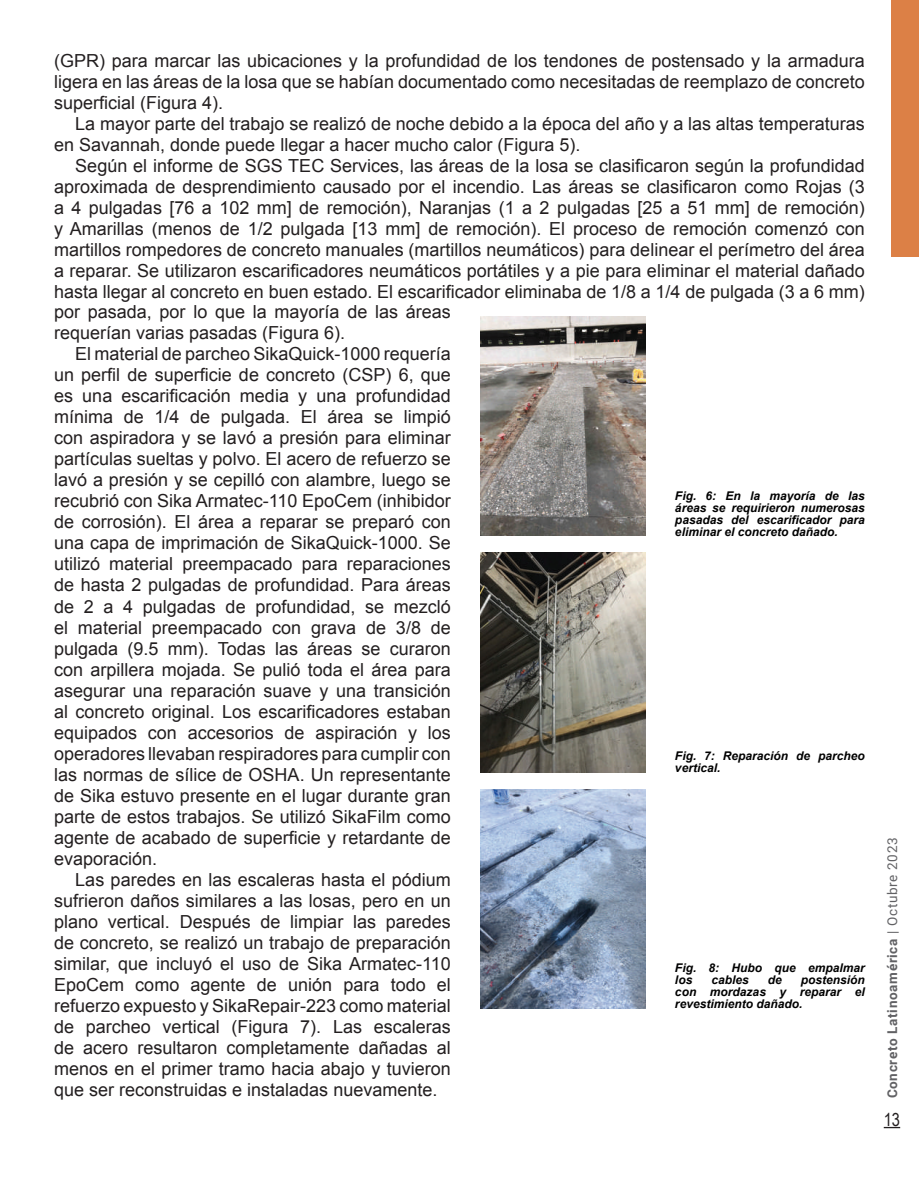
<style>
.page{position:relative;width:919px;height:1187px;background:#fff}
.page>*{position:absolute;margin:0;border:0;box-sizing:border-box;transform-origin:0 0}
.t1{font:18px/21px "Arial";color:#231f20;text-align:justify}
.t2{font:18px "Arial Narrow";color:#231f20}
.t3{font:700 13.5px "Roboto";letter-spacing:.05em;color:#616164}
.t4{font:italic 700 12px/12px "Arial";color:#000001;text-align:justify}
.s1{font-weight:400}
</style>
<div class="page">
<svg style="left:883px;top:1126px;width:17px;height:2px"></svg>
<img style="left:480px;top:317px;width:165px;height:219px">
<img style="left:480px;top:553px;width:165px;height:219px">
<img style="left:480px;top:789px;width:165px;height:219px">
<div style="left:891px;top:0;width:27px;height:256px;background:#dc8046"></div>
<p class="t1" style="left:54px;top:50px;width:812px">(GPR) para marcar las ubicaciones y la profundidad de los tendones de postensado y la armadura ligera en las áreas de la losa que se habían documentado como necesitadas de reemplazo de concreto superficial (Figura 4).</p>
<p class="t1" style="left:54px;top:113px;width:812px;text-indent:21px">La mayor parte del trabajo se realizó de noche debido a la época del año y a las altas temperaturas en Savannah, donde puede llegar a hacer mucho calor (Figura 5).</p>
<p class="t1" style="left:75px;top:155px;width:791px">Según el informe de SGS TEC Services, las áreas de la losa se clasificaron según la profundidad</p>
<p class="t1" style="left:54px;top:176px;width:812px">aproximada de desprendimiento causado por el incendio. Las áreas se clasificaron como Rojas (3</p>
<p class="t1" style="left:54px;top:197px;width:812px">a 4 pulgadas [76 a 102 mm] de remoción), Naranjas (1 a 2 pulgadas [25 a 51 mm] de remoción)</p>
<p class="t1" style="left:54px;top:218px;width:812px">y Amarillas (menos de 1/2 pulgada [13 mm] de remoción). El proceso de remoción comenzó con</p>
<p class="t1" style="left:54px;top:239px;width:812px">martillos rompedores de concreto manuales (martillos neumáticos) para delinear el perímetro del área</p>
<p class="t1" style="left:54px;top:260px;width:812px">a reparar. Se utilizaron escarificadores neumáticos portátiles y a pie para eliminar el material dañado</p>
<p class="t1" style="left:54px;top:281px;width:812px">hasta llegar al concreto en buen estado. El escarificador eliminaba de 1/8 a 1/4 de pulgada (3 a 6 mm)</p>
<p class="t1" style="left:54px;top:302px;width:398px">por pasada, por lo que la mayoría de las áreas</p>
<p class="t1" style="left:54px;top:323px;width:293px">requerían varias pasadas (Figura 6).</p>
<p class="t1" style="left:75px;top:344px;width:377px">El material de parcheo SikaQuick-1000 requería</p>
<p class="t1" style="left:54px;top:365px;width:398px">un perfil de superficie de concreto (CSP) 6, que</p>
<p class="t1" style="left:54px;top:386px;width:398px">es una escarificación media y una profundidad</p>
<p class="t1" style="left:54px;top:407px;width:398px">mínima de 1/4 de pulgada. El área se limpió</p>
<p class="t1" style="left:54px;top:428px;width:398px">con aspiradora y se lavó a presión para eliminar</p>
<p class="t1" style="left:54px;top:449px;width:398px">partículas sueltas y polvo. El acero de refuerzo se</p>
<p class="t1" style="left:54px;top:470px;width:398px">lavó a presión y se cepilló con alambre, luego se</p>
<p class="t1" style="left:54px;top:491px;width:398px">recubrió con Sika Armatec-110 EpoCem (inhibidor</p>
<p class="t1" style="left:54px;top:512px;width:398px">de corrosión). El área a reparar se preparó con</p>
<p class="t1" style="left:54px;top:533px;width:398px">una capa de imprimación de SikaQuick-1000. Se</p>
<p class="t1" style="left:54px;top:554px;width:398px">utilizó material preempacado para reparaciones</p>
<p class="t1" style="left:54px;top:575px;width:398px">de hasta 2 pulgadas de profundidad. Para áreas</p>
<p class="t1" style="left:54px;top:596px;width:398px">de 2 a 4 pulgadas de profundidad, se mezcló</p>
<p class="t1" style="left:54px;top:617px;width:398px">el material preempacado con grava de 3/8 de</p>
<p class="t1" style="left:54px;top:638px;width:398px">pulgada (9.5 mm). Todas las áreas se curaron</p>
<p class="t1" style="left:54px;top:659px;width:398px">con arpillera mojada. Se pulió toda el área para</p>
<p class="t1" style="left:54px;top:680px;width:398px">asegurar una reparación suave y una transición</p>
<p class="t1" style="left:54px;top:701px;width:398px">al concreto original. Los escarificadores estaban</p>
<p class="t1" style="left:54px;top:722px;width:398px">equipados con accesorios de aspiración y los</p>
<p class="t1" style="left:54px;top:743px;width:398px">operadores llevaban respiradores para cumplir con</p>
<p class="t1" style="left:54px;top:764px;width:398px">las normas de sílice de OSHA. Un representante</p>
<p class="t1" style="left:54px;top:785px;width:398px">de Sika estuvo presente en el lugar durante gran</p>
<p class="t1" style="left:54px;top:806px;width:398px">parte de estos trabajos. Se utilizó SikaFilm como</p>
<p class="t1" style="left:54px;top:827px;width:398px">agente de acabado de superficie y retardante de</p>
<p class="t1" style="left:54px;top:848px;width:105px">evaporación.</p>
<p class="t1" style="left:75px;top:869px;width:377px">Las paredes en las escaleras hasta el pódium</p>
<p class="t1" style="left:54px;top:890px;width:398px">sufrieron daños similares a las losas, pero en un</p>
<p class="t1" style="left:54px;top:911px;width:398px">plano vertical. Después de limpiar las paredes</p>
<p class="t1" style="left:54px;top:932px;width:398px">de concreto, se realizó un trabajo de preparación</p>
<p class="t1" style="left:54px;top:953px;width:398px">similar, que incluyó el uso de Sika Armatec-110</p>
<p class="t1" style="left:54px;top:974px;width:398px">EpoCem como agente de unión para todo el</p>
<p class="t1" style="left:54px;top:995px;width:398px">refuerzo expuesto y SikaRepair-223 como material</p>
<p class="t1" style="left:54px;top:1016px;width:398px">de parcheo vertical (Figura 7). Las escaleras</p>
<p class="t1" style="left:54px;top:1037px;width:398px">de acero resultaron completamente dañadas al</p>
<p class="t1" style="left:54px;top:1058px;width:398px">menos en el primer tramo hacia abajo y tuvieron</p>
<p class="t1" style="left:54px;top:1079px;width:385px">que ser reconstruidas e instaladas nuevamente.</p>
<p class="t4" style="left:675px;top:490px;width:191px">Fig. 6: En la mayoría de las áreas se requirieron numerosas pasadas del escarificador para eliminar el concreto dañado.</p>
<p class="t4" style="left:675px;top:750px;width:191px">Fig. 7: Reparación de parcheo vertical.</p>
<p class="t4" style="left:675px;top:962px;width:191px">Fig. 8: Hubo que empalmar los</p>
<p class="t4" style="left:675px;top:974px;width:191px;text-indent:126px">postensión con mordazas y reparar el revestimiento dañado.</p>
<p class="t4" style="left:711px;top:974px;width:39px">cables</p>
<p class="t4" style="left:767px;top:974px;width:16px">de</p>
<p class="t3" style="left:882px;top:1098px;width:262px;rotate:-90deg">Concreto Latinoamérica <span class="s1">| Octubre 2023</span></p>
<p class="t2" style="left:883px;top:1105px;width:18px">13</p>
</div>
